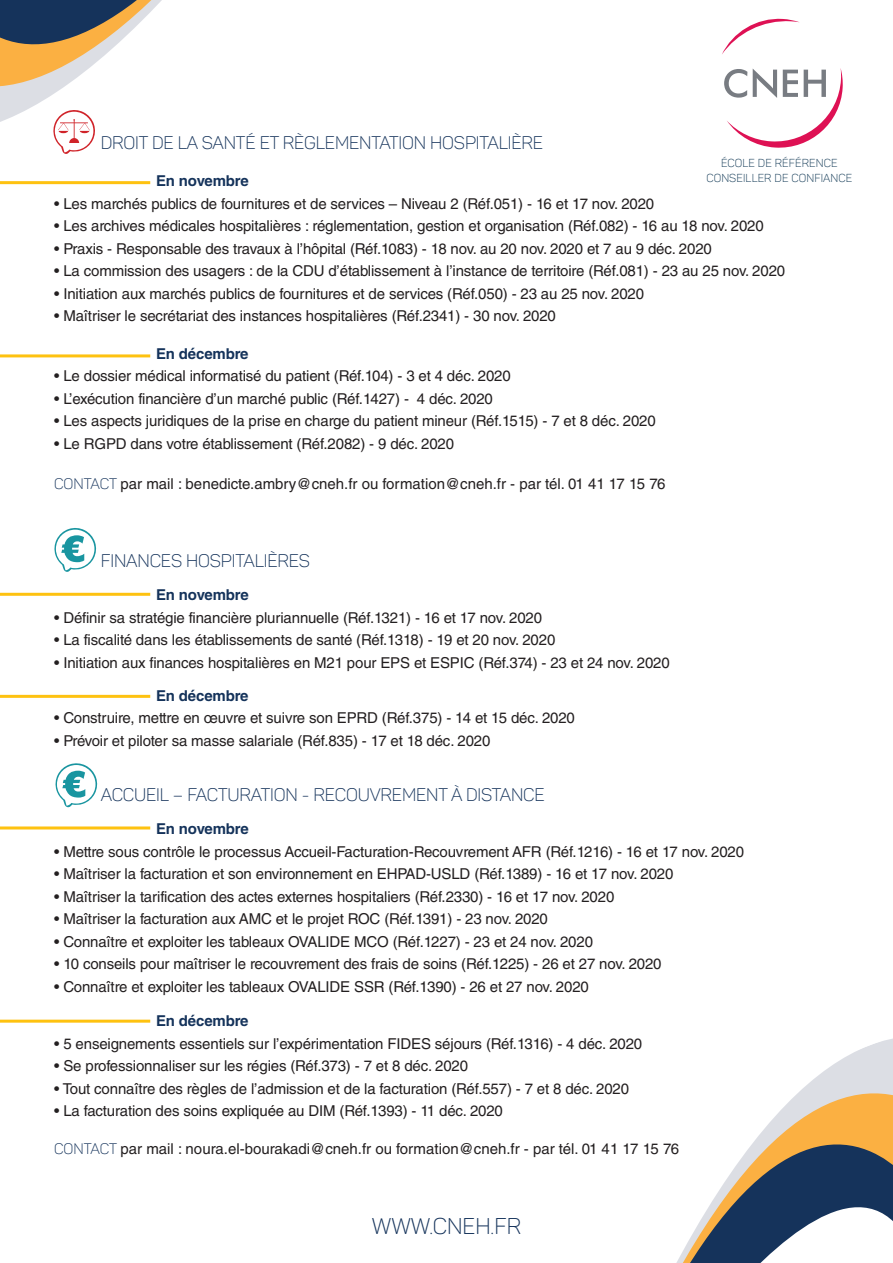
<style>
.page{position:relative;width:893px;height:1263px;background:#fff}
.page>*{position:absolute;margin:0;border:0;box-sizing:border-box;transform-origin:0 0}
.t1{font:22.5px "Panton Light Caps";color:#15335b}
.t2{font:18px "Panton Light Caps";letter-spacing:-.01em;color:#15335b}
.t3{font:15px "Helvetica LT Std";letter-spacing:-.01em;color:#231f20}
.t4{font:700 15px "Helvetica LT Std";letter-spacing:-.01em;color:#15335b}
.t5{font:11.4px/15.9px "Panton Light Caps";letter-spacing:.01em;color:#0d3552;text-align:center}
.s1{font-family:"Panton Light Caps";color:#15335b}
</style>
<div class="page">
<svg style="left:676px;top:1038px;width:217px;height:225px"></svg>
<svg style="left:722px;top:18px;width:78px;height:36px"></svg>
<svg style="left:724px;top:68px;width:119px;height:80px"></svg>
<svg style="left:0;top:0;width:162px;height:154px"></svg>
<svg style="left:54px;top:528px;width:42px;height:44px"></svg>
<svg style="left:56px;top:763px;width:41px;height:44px"></svg>
<hr style="left:0;top:354px;width:150px;height:3px;background:#fec210">
<hr style="left:0;top:593px;width:150px;height:3px;background:#fec210">
<hr style="left:0;top:826px;width:150px;height:3px;background:#fec210">
<hr style="left:0;top:181px;width:150px;height:3px;background:#fec210">
<hr style="left:0;top:695px;width:150px;height:3px;background:#fec210">
<hr style="left:0;top:1020px;width:150px;height:3px;background:#fec210">
<p class="t2" style="left:101px;top:131px;width:444px">DROIT DE LA SANTÉ ET RÈGLEMENTATION HOSPITALIÈRE</p>
<p class="t4" style="left:156px;top:172px;width:94px">En novembre</p>
<p class="t3" style="left:54px;top:195px;width:602px">• Les marchés publics de fournitures et de services – Niveau 2 (Réf.051) - 16 et 17 nov. 2020</p>
<p class="t3" style="left:54px;top:217px;width:711px">• Les archives médicales hospitalières : réglementation, gestion et organisation (Réf.082) - 16 au 18 nov. 2020</p>
<p class="t3" style="left:54px;top:240px;width:659px">• Praxis - Responsable des travaux à l’hôpital (Réf.1083) - 18 nov. au 20 nov. 2020 et 7 au 9 déc. 2020</p>
<p class="t3" style="left:54px;top:262px;width:733px">• La commission des usagers : de la CDU d’établissement à l’instance de territoire (Réf.081) - 23 au 25 nov. 2020</p>
<p class="t3" style="left:54px;top:285px;width:592px">• Initiation aux marchés publics de fournitures et de services (Réf.050) - 23 au 25 nov. 2020</p>
<p class="t3" style="left:54px;top:307px;width:503px">• Maîtriser le secrétariat des instances hospitalières (Réf.2341) - 30 nov. 2020</p>
<p class="t4" style="left:156px;top:344px;width:94px">En décembre</p>
<p class="t3" style="left:54px;top:367px;width:458px">• Le dossier médical informatisé du patient (Réf.104) - 3 et 4 déc. 2020</p>
<p class="t3" style="left:54px;top:390px;width:440px">• L’exécution financière d’un marché public (Réf.1427) - 4 déc. 2020</p>
<p class="t3" style="left:54px;top:412px;width:603px">• Les aspects juridiques de la prise en charge du patient mineur (Réf.1515) - 7 et 8 déc. 2020</p>
<p class="t3" style="left:54px;top:435px;width:402px">• Le RGPD dans votre établissement (Réf.2082) - 9 déc. 2020</p>
<p class="t3" style="left:54px;top:475px;width:613px"><span class="s1">CONTACT</span> par mail : benedicte.ambry@cneh.fr ou formation@cneh.fr - par tél. 01 41 17 15 76</p>
<p class="t5" style="left:706px;top:155px;width:148px">ÉCOLE DE RÉFÉRENCE<br>CONSEILLER DE CONFIANCE</p>
<p class="t2" style="left:101px;top:550px;width:211px">FINANCES HOSPITALIÈRES</p>
<p class="t4" style="left:156px;top:586px;width:94px">En novembre</p>
<p class="t3" style="left:54px;top:609px;width:490px">• Définir sa stratégie financière pluriannuelle (Réf.1321) - 16 et 17 nov. 2020</p>
<p class="t3" style="left:54px;top:631px;width:503px">• La fiscalité dans les établissements de santé (Réf.1318) - 19 et 20 nov. 2020</p>
<p class="t3" style="left:54px;top:654px;width:617px">• Initiation aux finances hospitalières en M21 pour EPS et ESPIC (Réf.374) - 23 et 24 nov. 2020</p>
<p class="t4" style="left:156px;top:686px;width:94px">En décembre</p>
<p class="t3" style="left:54px;top:709px;width:522px">• Construire, mettre en œuvre et suivre son EPRD (Réf.375) - 14 et 15 déc. 2020</p>
<p class="t3" style="left:54px;top:732px;width:438px">• Prévoir et piloter sa masse salariale (Réf.835) - 17 et 18 déc. 2020</p>
<p class="t2" style="left:101px;top:784px;width:445px">ACCUEIL – FACTURATION - RECOUVREMENT À DISTANCE</p>
<p class="t4" style="left:156px;top:820px;width:94px">En novembre</p>
<p class="t3" style="left:54px;top:843px;width:692px">• Mettre sous contrôle le processus Accueil-Facturation-Recouvrement AFR (Réf.1216) - 16 et 17 nov. 2020</p>
<p class="t3" style="left:54px;top:865px;width:621px">• Maîtriser la facturation et son environnement en EHPAD-USLD (Réf.1389) - 16 et 17 nov. 2020</p>
<p class="t3" style="left:54px;top:888px;width:562px">• Maîtriser la tarification des actes externes hospitaliers (Réf.2330) - 16 et 17 nov. 2020</p>
<p class="t3" style="left:54px;top:910px;width:495px">• Maîtriser la facturation aux AMC et le projet ROC (Réf.1391) - 23 nov. 2020</p>
<p class="t3" style="left:54px;top:933px;width:540px">• Connaître et exploiter les tableaux OVALIDE MCO (Réf.1227) - 23 et 24 nov. 2020</p>
<p class="t3" style="left:54px;top:955px;width:609px">• 10 conseils pour maîtriser le recouvrement des frais de soins (Réf.1225) - 26 et 27 nov. 2020</p>
<p class="t3" style="left:54px;top:978px;width:536px">• Connaître et exploiter les tableaux OVALIDE SSR (Réf.1390) - 26 et 27 nov. 2020</p>
<p class="t4" style="left:156px;top:1012px;width:94px">En décembre</p>
<p class="t3" style="left:54px;top:1035px;width:590px">• 5 enseignements essentiels sur l’expérimentation FIDES séjours (Réf.1316) - 4 déc. 2020</p>
<p class="t3" style="left:54px;top:1057px;width:416px">• Se professionnaliser sur les régies (Réf.373) - 7 et 8 déc. 2020</p>
<p class="t3" style="left:54px;top:1080px;width:577px">• Tout connaître des règles de l’admission et de la facturation (Réf.557) - 7 et 8 déc. 2020</p>
<p class="t3" style="left:54px;top:1102px;width:450px">• La facturation des soins expliquée au DIM (Réf.1393) - 11 déc. 2020</p>
<p class="t3" style="left:54px;top:1140px;width:627px"><span class="s1">CONTACT</span> par mail : noura.el-bourakadi@cneh.fr ou formation@cneh.fr - par tél. 01 41 17 15 76</p>
<p class="t1" style="left:372px;top:1212px;width:151px">WWW.CNEH.FR</p>
</div>
